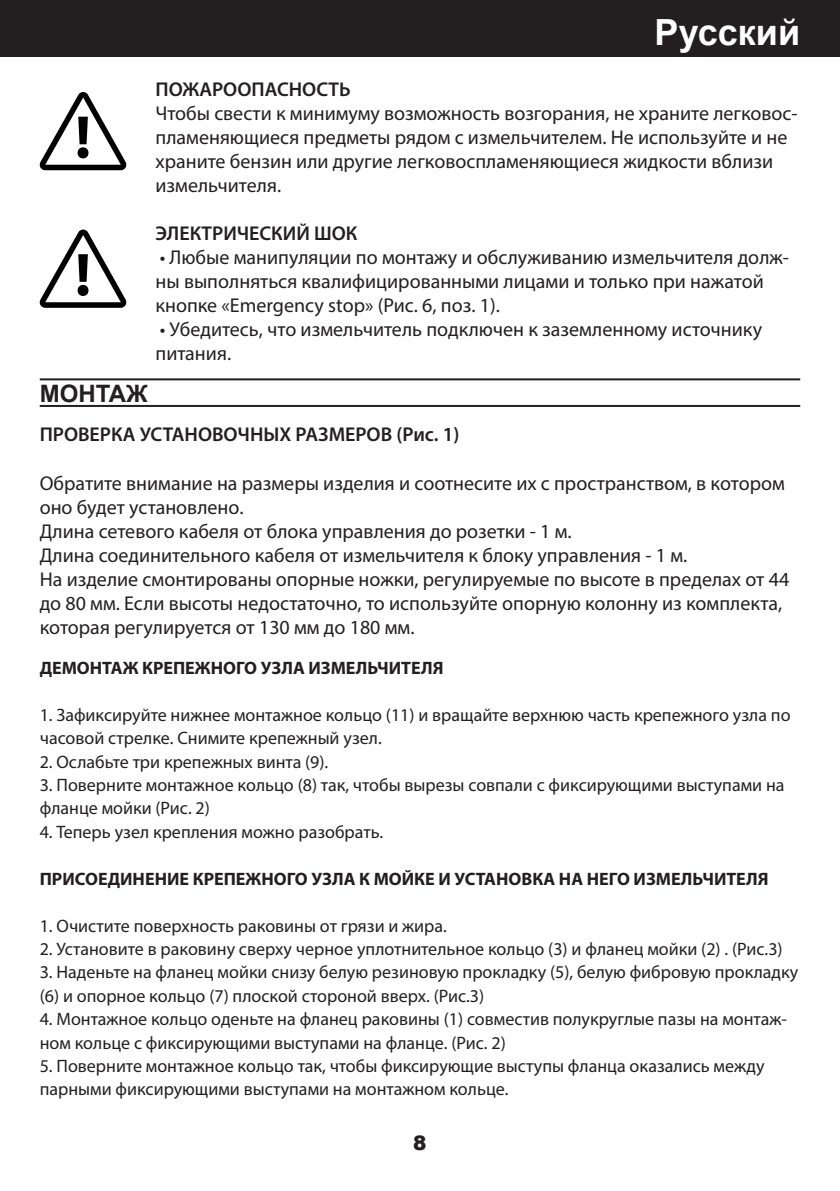
<style>
.page{position:relative;width:840px;height:1191px;background:#fff}
.page>*{position:absolute;margin:0;border:0;box-sizing:border-box;transform-origin:0 0}
.t1{font:700 36px "Arial";color:#fff}
.t2{font:700 24px "Arial";color:#231f20}
.t3{font:20px/24px "Myriad Pro";color:#231f20}
.t4{font:600 20px "Myriad Pro";color:#231f20}
.t5{font:900 20px "Arial";color:#231f20}
.t6{font:18px/23.4px "Myriad Pro";color:#231f20}
.t7{font:700 18px "Myriad Pro";color:#231f20}
</style>
<div class="page">
<div style="left:0;top:0;width:839px;height:57px;background:#231f20"></div>
<svg style="left:39px;top:229px;width:87px;height:79px"></svg>
<svg style="left:39px;top:92px;width:87px;height:78px"></svg>
<hr style="left:40px;top:378px;width:759px;height:2px;background:#231f20">
<hr style="left:40px;top:405px;width:759px;height:2px;background:#231f20">
<h1 class="t1" style="left:654px;top:7px;width:147px">Русский</h1>
<p class="t4" style="left:155px;top:77px;width:196px">ПОЖАРООПАСНОСТЬ</p>
<p class="t3" style="left:155px;top:101px;width:643px">Чтобы свести к минимуму возможность возгорания, не храните легковос&shy;пламеняющиеся предметы рядом с измельчителем. Не используйте и не храните бензин или другие легковоспламеняющиеся жидкости вблизи измельчителя.</p>
<p class="t4" style="left:155px;top:221px;width:203px">ЭЛЕКТРИЧЕСКИЙ ШОК</p>
<p class="t3" style="left:155px;top:245px;width:634px">• Любые манипуляции по монтажу и обслуживанию измельчителя долж&shy;ны выполняться квалифицированными лицами и только при нажатой кнопке «Emergency stop» (Рис. 6, поз. 1).</p>
<p class="t3" style="left:155px;top:317px;width:607px">• Убедитесь, что измельчитель подключен к заземленному источнику питания.</p>
<p class="t2" style="left:40px;top:377px;width:110px">МОНТАЖ</p>
<p class="t4" style="left:40px;top:422px;width:421px">ПРОВЕРКА УСТАНОВОЧНЫХ РАЗМЕРОВ (Рис. 1)</p>
<p class="t3" style="left:40px;top:470px;width:750px">Обратите внимание на размеры изделия и соотнесите их с пространством, в котором оно будет установлено.<br>Длина сетевого кабеля от блока управления до розетки - 1 м.<br>Длина соединительного кабеля от измельчителя к блоку управления - 1 м.<br>На изделие смонтированы опорные ножки, регулируемые по высоте в пределах от 44 до 80 мм. Если высоты недостаточно, то используйте опорную колонну из комплекта, которая регулируется от 130 мм до 180 мм.</p>
<p class="t7" style="left:40px;top:656px;width:405px">ДЕМОНТАЖ КРЕПЕЖНОГО УЗЛА ИЗМЕЛЬЧИТЕЛЯ</p>
<p class="t6" style="left:40px;top:703px;width:751px">1. Зафиксируйте нижнее монтажное кольцо (11) и вращайте верхнюю часть крепежного узла по часовой стрелке. Снимите крепежный узел.</p>
<p class="t6" style="left:40px;top:749px;width:290px">2. Ослабьте три крепежных винта (9).</p>
<p class="t6" style="left:40px;top:773px;width:746px">3. Поверните монтажное кольцо (8) так, чтобы вырезы совпали с фиксирующими выступами на фланце мойки (Рис. 2)</p>
<p class="t6" style="left:40px;top:820px;width:345px">4. Теперь узел крепления можно разобрать.</p>
<p class="t7" style="left:40px;top:867px;width:730px">ПРИСОЕДИНЕНИЕ КРЕПЕЖНОГО УЗЛА К МОЙКЕ И УСТАНОВКА НА НЕГО ИЗМЕЛЬЧИТЕЛЯ</p>
<p class="t6" style="left:40px;top:913px;width:408px">1. Очистите поверхность раковины от грязи и жира.</p>
<p class="t6" style="left:40px;top:937px;width:744px">2. Установите в раковину сверху черное уплотнительное кольцо (3) и фланец мойки (2) . (Рис.3)</p>
<p class="t6" style="left:40px;top:960px;width:759px">3. Наденьте на фланец мойки снизу белую резиновую прокладку (5), белую фибровую прокладку (6) и опорное кольцо (7) плоской стороной вверх. (Рис.3)</p>
<p class="t6" style="left:40px;top:1007px;width:748px">4. Монтажное кольцо оденьте на фланец раковины (1) совместив полукруглые пазы на монтаж&shy;ном кольце с фиксирующими выступами на фланце. (Рис. 2)</p>
<p class="t6" style="left:40px;top:1054px;width:726px">5. Поверните монтажное кольцо так, чтобы фиксирующие выступы фланца оказались между парными фиксирующими выступами на монтажном кольце.</p>
<p class="t5" style="left:413px;top:1128px;width:15px">8</p>
</div>
